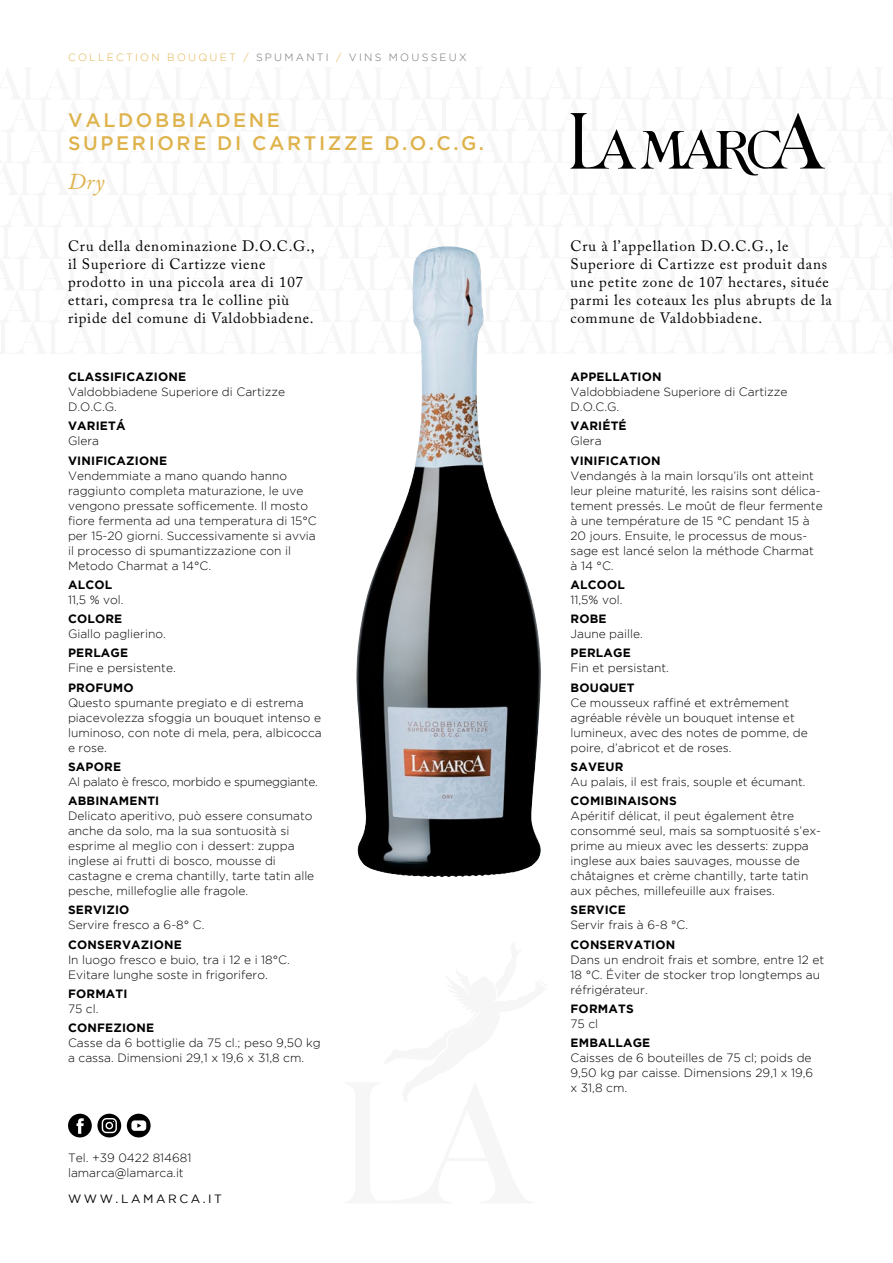
<style>
.page{position:relative;width:893px;height:1263px;background:#fff}
.page>*{position:absolute;margin:0;border:0;box-sizing:border-box;transform-origin:0 0}
.t1{font:italic 22.5px "Adobe Caslon Pro";color:#dfb34c}
.t2{font:500 19.5px/23.4px "Gotham";letter-spacing:.135em;color:#dfb34c}
.t3{font:15px/18px "Adobe Caslon Pro";letter-spacing:.05em;color:#000}
.t4{font:300 12px/15px "Gotham";color:#000}
.t5{font:700 12px "Gotham";letter-spacing:.015em;color:#000}
.t6{font:300 12px "Gotham";letter-spacing:-.025em;color:#000}
.t7{font:12px "Gotham";letter-spacing:.215em;color:#000}
.t8{font:300 10.5px "Gotham";letter-spacing:.215em;color:#706f6f}
.s1{color:#dfb34c}
</style>
<div class="page">
<img style="left:356px;top:354px;width:185px;height:523px">
<svg style="left:412px;top:113px;width:413px;height:241px"></svg>
<svg style="left:68px;top:1114px;width:53px;height:23px"></svg>
<svg style="left:127px;top:1114px;width:24px;height:23px"></svg>
<p class="t8" style="left:68px;top:51px;width:400px"><span class="s1">COLLECTION BOUQUET /</span> SPUMANTI <span class="s1">/</span> VINS MOUSSEUX</p>
<h2 class="t2" style="left:68px;top:108px;width:417px">VALDOBBIADENE<br>SUPERIORE DI CARTIZZE D.O.C.G.</h2>
<h1 class="t1" style="left:68px;top:168px;width:38px">Dry</h1>
<p class="t3" style="left:68px;top:237px;width:248px">Cru della denominazione D.O.C.G., il Superiore di Cartizze viene prodotto in una piccola area di 107 ettari, compresa tra le colline più ripide del comune di Valdobbiadene.</p>
<p class="t3" style="left:570px;top:237px;width:263px">Cru à l’appellation D.O.C.G., le Superiore di Cartizze est produit dans une petite zone de 107 hectares, située parmi les coteaux les plus abrupts de la commune de Valdobbiadene.</p>
<p class="t5" style="left:68px;top:370px;width:119px">CLASSIFICAZIONE</p>
<p class="t4" style="left:68px;top:384px;width:219px">Valdobbiadene Superiore di Cartizze<br>D.O.C.G.</p>
<p class="t5" style="left:68px;top:419px;width:59px">VARIETÁ</p>
<p class="t4" style="left:68px;top:433px;width:33px">Glera</p>
<p class="t5" style="left:68px;top:453px;width:101px">VINIFICAZIONE</p>
<p class="t4" style="left:68px;top:468px;width:250px">Vendemmiate a mano quando hanno raggiunto completa maturazione, le uve vengono pressate sofficemente. Il mosto fiore fermenta ad una temperatura di 15°C per 15-20 giorni. Successivamente si avvia il processo di spumantizzazione con il Metodo Charmat a 14°C.</p>
<p class="t5" style="left:68px;top:578px;width:46px">ALCOL</p>
<p class="t4" style="left:68px;top:592px;width:57px">11,5 % vol.</p>
<p class="t5" style="left:68px;top:612px;width:56px">COLORE</p>
<p class="t4" style="left:68px;top:626px;width:99px">Giallo paglierino.</p>
<p class="t5" style="left:68px;top:646px;width:62px">PERLAGE</p>
<p class="t4" style="left:68px;top:660px;width:109px">Fine e persistente.</p>
<p class="t5" style="left:68px;top:680px;width:67px">PROFUMO</p>
<p class="t4" style="left:68px;top:695px;width:255px">Questo spumante pregiato e di estrema piacevolezza sfoggia un bouquet intenso e luminoso, con note di mela, pera, albicocca e rose.</p>
<p class="t5" style="left:68px;top:760px;width:54px">SAPORE</p>
<p class="t6" style="left:68px;top:775px;width:251px">Al palato è fresco, morbido e spumeggiante.</p>
<p class="t5" style="left:68px;top:794px;width:93px">ABBINAMENTI</p>
<p class="t4" style="left:68px;top:808px;width:248px">Delicato aperitivo, può essere consumato anche da solo, ma la sua sontuosità si esprime al meglio con i dessert: zuppa inglese ai frutti di bosco, mousse di castagne e crema chantilly, tarte tatin alle pesche, millefoglie alle fragole.</p>
<p class="t5" style="left:68px;top:903px;width:63px">SERVIZIO</p>
<p class="t4" style="left:68px;top:917px;width:138px">Servire fresco a 6-8° C.</p>
<p class="t5" style="left:68px;top:937px;width:115px">CONSERVAZIONE</p>
<p class="t4" style="left:68px;top:952px;width:223px">In luogo fresco e buio, tra i 12 e i 18°C.<br>Evitare lunghe soste in frigorifero.</p>
<p class="t5" style="left:68px;top:987px;width:61px">FORMATI</p>
<p class="t4" style="left:68px;top:1001px;width:32px">75 cl.</p>
<p class="t5" style="left:68px;top:1021px;width:88px">CONFEZIONE</p>
<p class="t4" style="left:68px;top:1035px;width:254px">Casse da 6 bottiglie da 75 cl.; peso 9,50 kg a cassa. Dimensioni 29,1 x 19,6 x 31,8 cm.</p>
<p class="t4" style="left:68px;top:1150px;width:125px">Tel. +39 0422 814681 lamarca@lamarca.it</p>
<p class="t7" style="left:68px;top:1192px;width:155px">WWW.LAMARCA.IT</p>
<p class="t5" style="left:571px;top:370px;width:93px">APPELLATION</p>
<p class="t4" style="left:570px;top:384px;width:219px">Valdobbiadene Superiore di Cartizze<br>D.O.C.G.</p>
<p class="t5" style="left:571px;top:419px;width:58px">VARIÉTÉ</p>
<p class="t4" style="left:570px;top:433px;width:33px">Glera</p>
<p class="t5" style="left:571px;top:453px;width:92px">VINIFICATION</p>
<p class="t4" style="left:570px;top:468px;width:254px">Vendangés à la main lorsqu’ils ont atteint leur pleine maturité, les raisins sont délica&shy;tement pressés. Le moût de fleur fermente à une température de 15 °C pendant 15 à 20 jours. Ensuite, le processus de mous&shy;sage est lancé selon la méthode Charmat à 14 °C.</p>
<p class="t5" style="left:571px;top:578px;width:56px">ALCOOL</p>
<p class="t4" style="left:570px;top:592px;width:53px">11,5% vol.</p>
<p class="t5" style="left:571px;top:612px;width:38px">ROBE</p>
<p class="t4" style="left:570px;top:626px;width:74px">Jaune paille.</p>
<p class="t5" style="left:571px;top:646px;width:62px">PERLAGE</p>
<p class="t4" style="left:570px;top:660px;width:100px">Fin et persistant.</p>
<p class="t5" style="left:571px;top:680px;width:66px">BOUQUET</p>
<p class="t4" style="left:570px;top:695px;width:239px">Ce mousseux raffiné et extrêmement agréable révèle un bouquet intense et lumineux, avec des notes de pomme, de poire, d’abricot et de roses.</p>
<p class="t5" style="left:571px;top:760px;width:54px">SAVEUR</p>
<p class="t4" style="left:570px;top:774px;width:237px">Au palais, il est frais, souple et écumant.</p>
<p class="t5" style="left:571px;top:794px;width:108px">COMIBINAISONS</p>
<p class="t4" style="left:570px;top:808px;width:252px">Apéritif délicat, il peut également être consommé seul, mais sa somptuosité s’ex&shy;prime au mieux avec les desserts: zuppa inglese aux baies sauvages, mousse de châtaignes et crème chantilly, tarte tatin aux pêches, millefeuille aux fraises.</p>
<p class="t5" style="left:571px;top:903px;width:57px">SERVICE</p>
<p class="t4" style="left:570px;top:917px;width:119px">Servir frais à 6-8 °C.</p>
<p class="t5" style="left:571px;top:937px;width:106px">CONSERVATION</p>
<p class="t4" style="left:570px;top:952px;width:255px">Dans un endroit frais et sombre, entre 12 et<br>18 °C. Éviter de stocker trop longtemps au réfrigérateur.</p>
<p class="t5" style="left:571px;top:1002px;width:65px">FORMATS</p>
<p class="t4" style="left:570px;top:1016px;width:29px">75 cl</p>
<p class="t5" style="left:571px;top:1036px;width:81px">EMBALLAGE</p>
<p class="t4" style="left:570px;top:1050px;width:244px">Caisses de 6 bouteilles de 75 cl; poids de<br>9,50 kg par caisse. Dimensions 29,1 x 19,6 x 31,8 cm.</p>
</div>
